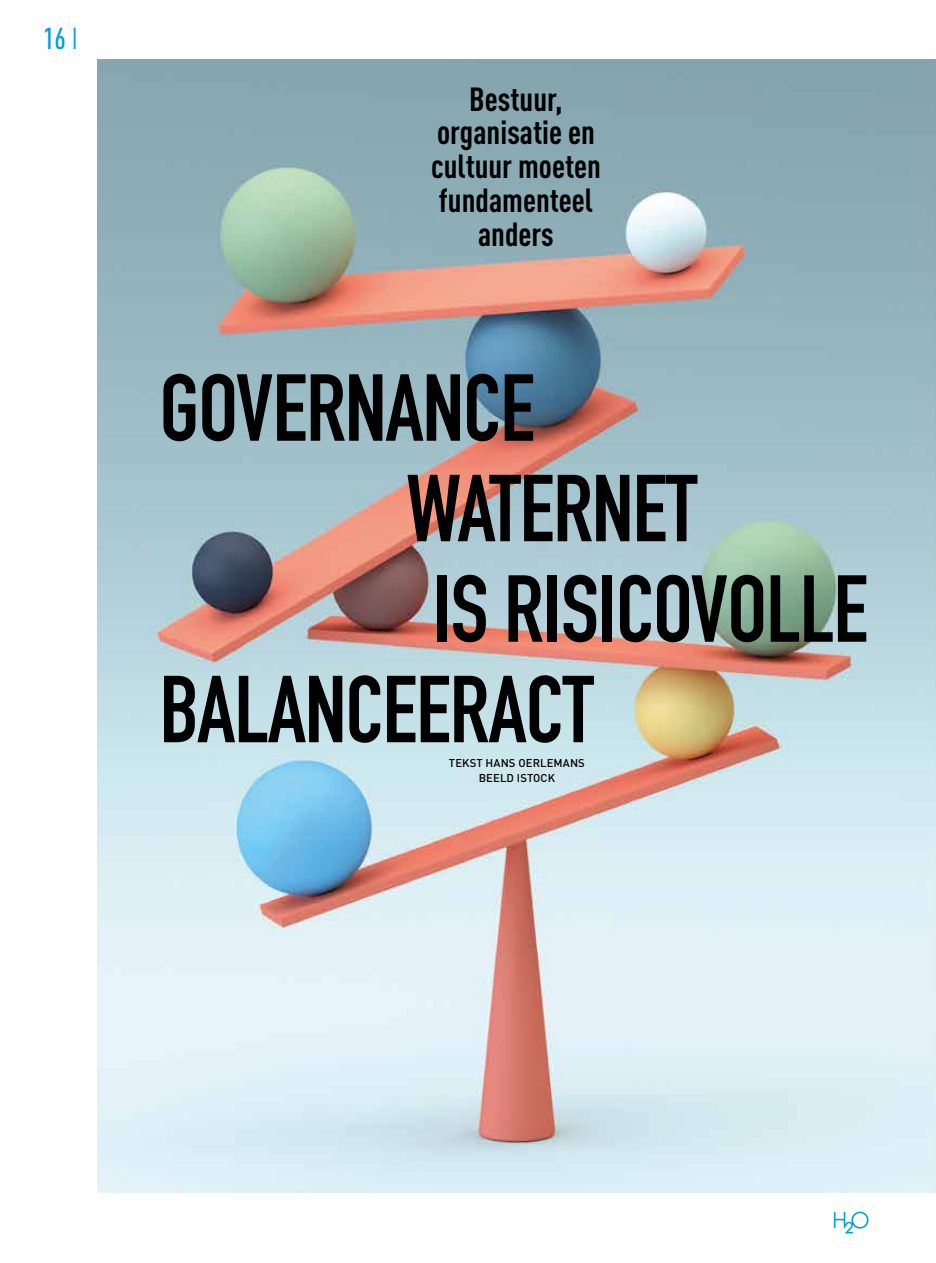
<style>
.page{position:relative;width:936px;height:1263px;background:#fff}
.page>*{position:absolute;margin:0;border:0;box-sizing:border-box;transform-origin:0 0}
.t1{font:93.3px "DIN Engschrift";letter-spacing:-.01em;color:#000}
.t2{font:700 condensed 33px/33.9px "DIN Pro";color:#000;text-align:center}
.t3{font:500 condensed 30px "DIN Pro";color:#009fe3}
.t4{font:500 11.25px/15px "DIN Pro";letter-spacing:.01em;color:#000;text-align:center}
.s1{font-weight:400}
</style>
<div class="page">
<svg style="left:833px;top:1212px;width:35px;height:21px"></svg>
<img style="left:98px;top:60px;width:837px;height:1133px">
<p class="t3" style="left:43px;top:16px;width:36px">16 <span class="s1">I</span></p>
<p class="t2" style="left:431px;top:79px;width:171px">Bestuur, organisatie en cultuur moeten fundamenteel anders</p>
<h1 class="t1" style="left:159px;top:353px;width:376px">GOVERNANCE</h1>
<h1 class="t1" style="left:406px;top:454px;width:293px">WATERNET</h1>
<h1 class="t1" style="left:432px;top:554px;width:437px">IS RISICOVOLLE</h1>
<h1 class="t1" style="left:159px;top:655px;width:435px">BALANCEERACT</h1>
<p class="t4" style="left:449px;top:754px;width:137px">TEKST HANS OERLEMANS<br>BEELD ISTOCK</p>
</div>
